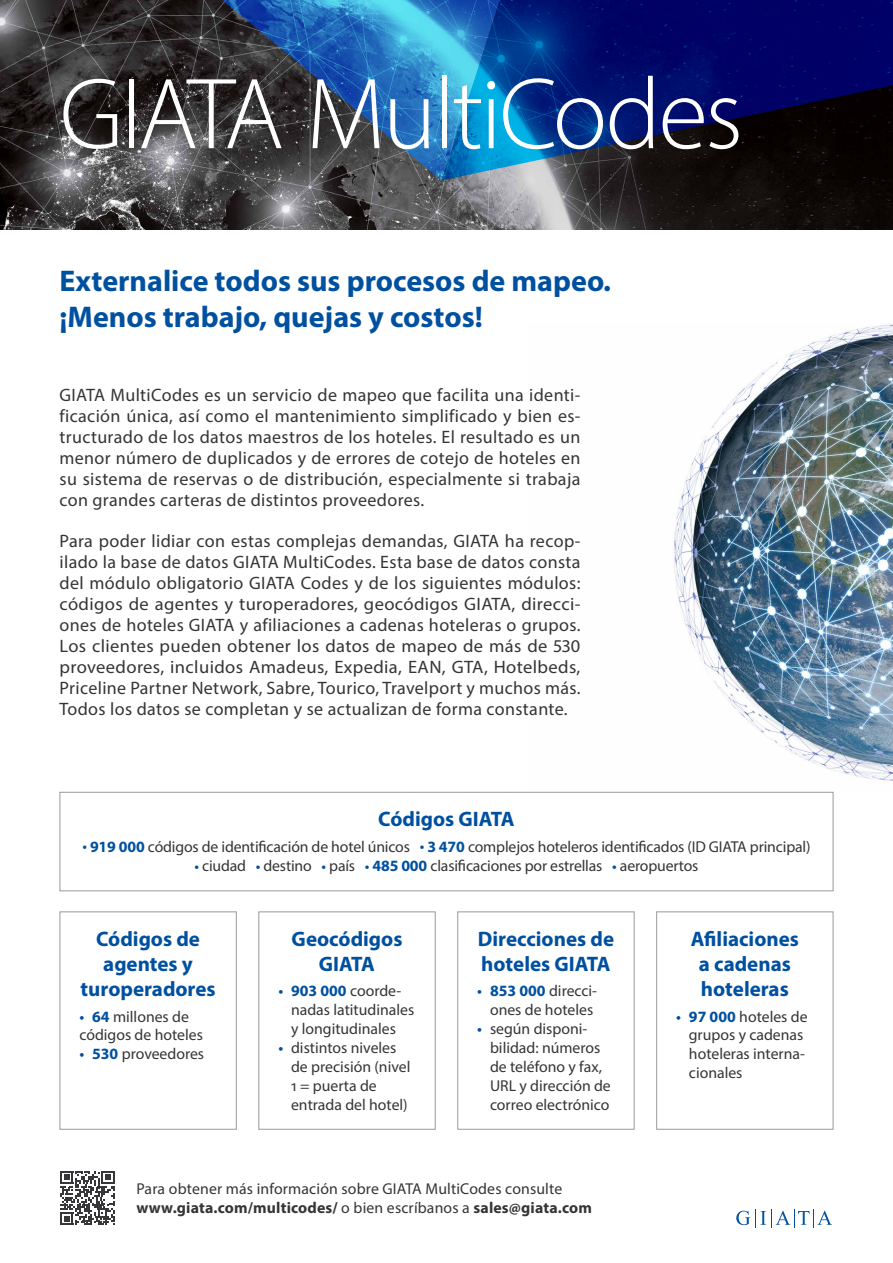
<style>
.page{position:relative;width:893px;height:1263px;background:#fff}
.page>*{position:absolute;margin:0;border:0;box-sizing:border-box;transform-origin:0 0}
.t1{font:300 102px "Myriad Pro";letter-spacing:-.03em;color:#fff}
.t2{font:700 30px/36px "Myriad Pro";color:#0050a0}
.t3{font:700 21px/25.2px "Myriad Pro";color:#0050a0;text-align:center}
.t4{font:18px/21px "Myriad Pro";letter-spacing:.02em;color:#353437;text-align:justify}
.t5{font:15.75px/18.9px "Myriad Pro";color:#353437}
.s1{font-weight:700;font-size:27px;color:#0050a0}
.s2{font-weight:700;color:#0050a0}
.s3{font-weight:600;color:#0050a0}
.s4{font-weight:700}
</style>
<div class="page">
<svg style="left:736px;top:1209px;width:96px;height:19px"></svg>
<svg style="left:60px;top:1171px;width:55px;height:54px"></svg>
<img style="left:528px;top:324px;width:365px;height:468px">
<div style="left:656px;top:911px;width:177px;height:218px;border:1px solid #9d9997"></div>
<div style="left:457px;top:911px;width:177px;height:218px;border:1px solid #9d9997"></div>
<div style="left:258px;top:911px;width:178px;height:218px;border:1px solid #9d9997"></div>
<div style="left:60px;top:911px;width:177px;height:218px;border:1px solid #9d9997"></div>
<div style="left:60px;top:792px;width:773px;height:99px;border:1px solid #9d9997"></div>
<img style="left:0;top:0;width:893px;height:229px">
<svg style="left:207px;top:0;width:235px;height:180px;background:#335778"></svg>
<svg style="left:442px;top:0;width:451px;height:180px;background:#0a2465"></svg>
<h1 class="t1" style="left:60px;top:53px;width:685px">GIATA MultiCodes</h1>
<h2 class="t2" style="left:60px;top:262px;width:553px">Externalice todos sus procesos de mapeo. ¡Menos trabajo, quejas y costos!</h2>
<p class="t4" style="left:60px;top:384px;width:522px">GIATA MultiCodes es un servicio de mapeo que facilita una identi&shy;ficación única, así como el mantenimiento simplificado y bien es&shy;tructurado de los datos maestros de los hoteles. El resultado es un menor número de duplicados y de errores de cotejo de hoteles en su sistema de reservas o de distribución, especialmente si trabaja con grandes carteras de distintos proveedores.</p>
<p class="t4" style="left:60px;top:530px;width:522px">Para poder lidiar con estas complejas demandas, GIATA ha recop&shy;ilado la base de datos GIATA MultiCodes. Esta base de datos consta del módulo obligatorio GIATA Codes y de los siguientes módulos: códigos de agentes y turoperadores, geocódigos GIATA, direcci&shy;ones de hoteles GIATA y afiliaciones a cadenas hoteleras o grupos.<br>Los clientes pueden obtener los datos de mapeo de más de 530 proveedores, incluidos Amadeus, Expedia, EAN, GTA, Hotelbeds, Priceline Partner Network, Sabre, Tourico, Travelport y muchos más.<br>Todos los datos se completan y se actualizan de forma constante.</p>
<p class="t3" style="left:378px;top:806px;width:138px">Códigos GIATA</p>
<p class="t5" style="left:82px;top:836px;width:730px;line-height:19.8px;text-align:center"><span class="s1">.</span> <span class="s2">919 000</span> códigos de identificación de hotel únicos <span class="s1">.</span> <span class="s2">3 470</span> complejos hoteleros identificados (ID GIATA principal) <span class="s1">.</span> ciudad <span class="s1">.</span> destino <span class="s1">.</span> país <span class="s1">.</span> <span class="s2">485 000</span> clasificaciones por estrellas <span class="s1">.</span> aeropuertos</p>
<p class="t3" style="left:81px;top:925px;width:137px">Códigos de agentes y turoperadores</p>
<p class="t5" style="left:79px;top:1006px;width:125px"><span class="s3">•</span> <span class="s2">64</span> millones de códigos de hoteles</p>
<p class="t5" style="left:79px;top:1044px;width:126px"><span class="s3">•</span> <span class="s2">530</span> proveedores</p>
<p class="t3" style="left:292px;top:925px;width:112px">Geocódigos<br>GIATA</p>
<p class="t5" style="left:291px;top:981px;width:125px;text-indent:-13px"><span class="s3">•</span> <span class="s2">903 000</span> coorde&shy;nadas latitudinales y longitudinales</p>
<p class="t5" style="left:291px;top:1038px;width:121px;text-indent:-13px"><span class="s3">•</span> distintos niveles de precisión (nivel<br>1 = puerta de entrada del hotel)</p>
<p class="t3" style="left:478px;top:925px;width:138px;text-align:left">Direcciones de hoteles GIATA</p>
<p class="t5" style="left:477px;top:981px;width:121px;text-align:center"><span class="s3">•</span> <span class="s2">853 000</span> direcci&shy;ones de hoteles</p>
<p class="t5" style="left:490px;top:1019px;width:122px;text-indent:-13px"><span class="s3">•</span> según disponi&shy;bilidad: números de teléfono y fax,<br>URL y dirección de correo electrónico</p>
<p class="t5" style="left:136px;top:1179px;width:457px">Para obtener más información sobre GIATA MultiCodes consulte <span class="s4">www.giata.com/multicodes/</span> o bien escríbanos a <span class="s4">sales@giata.com</span></p>
<p class="t3" style="left:691px;top:925px;width:110px">Afiliaciones a cadenas hoteleras</p>
<p class="t5" style="left:689px;top:1006px;width:120px;text-indent:-13px"><span class="s3">•</span> <span class="s2">97 000</span> hoteles de grupos y cadenas hoteleras interna&shy;cionales</p>
</div>
